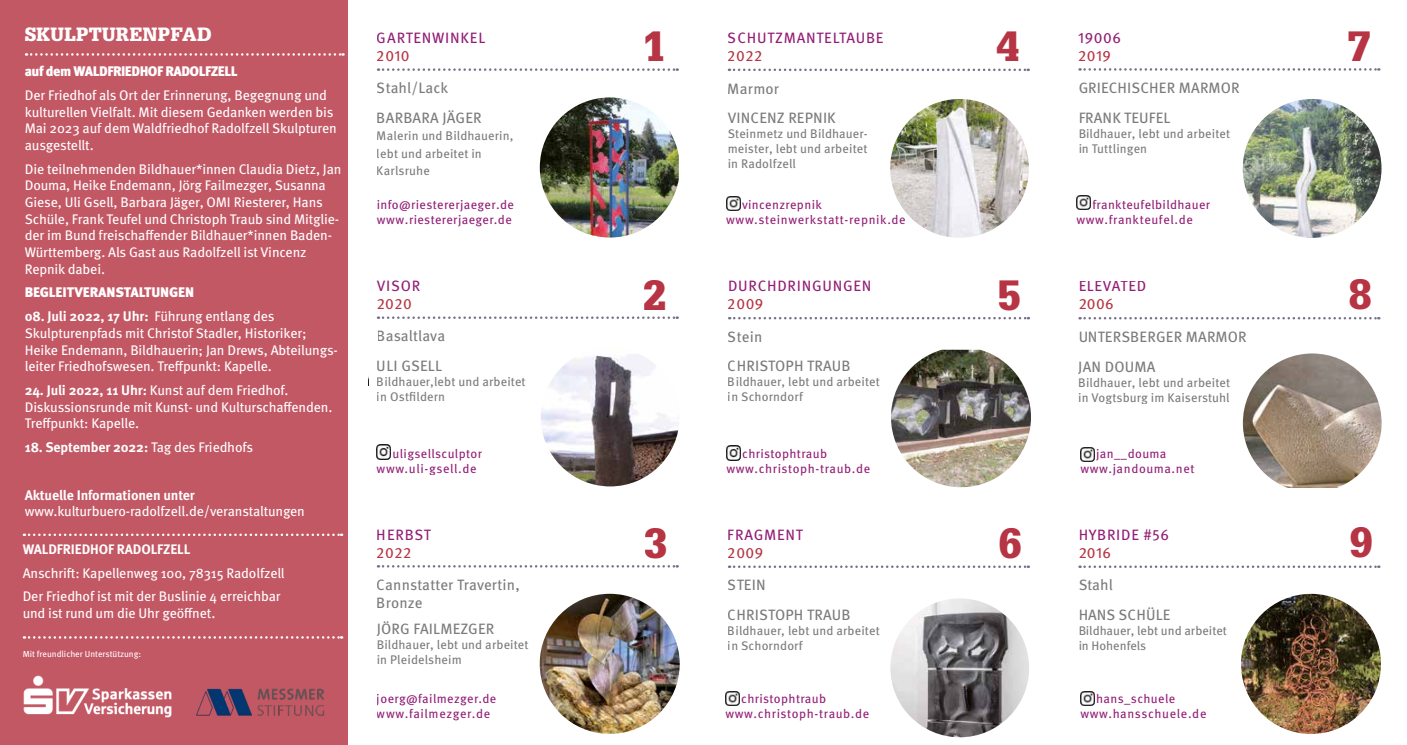
<style>
.page{position:relative;width:1407px;height:745px;background:#fff}
.page>*{position:absolute;margin:0;border:0;box-sizing:border-box;transform-origin:0 0}
.t1{font:900 41.25px "Glypha LT Pro";color:#b63443}
.t2{font:900 18.75px "Glypha LT Pro";letter-spacing:.02em;color:#fff}
.t3{font:15px/18px "Meta OT";letter-spacing:.01em;color:#7c7b7b}
.t4{font:15px "Meta OT";letter-spacing:.05em;color:#921e76}
.t5{font:15px "Meta OT";letter-spacing:.03em;color:#b63443}
.t6{font:13.88px/16.6px "Meta OT";letter-spacing:-.01em;color:#fff}
.t7{font:700 13.88px "Meta OT";letter-spacing:-.01em;color:#fff}
.t8{font:900 13.88px "Meta OT";letter-spacing:-.035em;color:#fff}
.t9{font:900 13.88px "Meta OT";letter-spacing:-.01em;color:#fff}
.t10{font:700 13.75px "Meta OT";letter-spacing:-.01em;color:#fff}
.t11{font:12.5px/15px "Meta OT";letter-spacing:.01em;color:#7c7b7b}
.t12{font:12.5px/15px "Meta OT";letter-spacing:.03em;color:#921e76}
.t13{font:8.75px "Meta OT";color:#fff}
.s1{font-weight:700}
.s2{font-weight:400}
</style>
<div class="page">
<div style="left:0;top:0;width:347px;height:744px;background:#c35865"></div>
<svg style="left:24px;top:636px;width:318px;height:2px"></svg>
<svg style="left:24px;top:533px;width:318px;height:2px"></svg>
<svg style="left:729px;top:68px;width:300px;height:3px"></svg>
<svg style="left:378px;top:68px;width:300px;height:3px"></svg>
<svg style="left:378px;top:316px;width:300px;height:3px"></svg>
<svg style="left:378px;top:565px;width:300px;height:2px"></svg>
<svg style="left:729px;top:565px;width:300px;height:2px"></svg>
<svg style="left:729px;top:317px;width:300px;height:2px"></svg>
<svg style="left:1079px;top:68px;width:300px;height:3px"></svg>
<svg style="left:1079px;top:565px;width:300px;height:2px"></svg>
<svg style="left:1079px;top:317px;width:300px;height:2px"></svg>
<img style="left:540px;top:97px;width:139px;height:140px">
<img style="left:540px;top:593px;width:140px;height:140px;border-radius:70px">
<img style="left:1241px;top:593px;width:140px;height:140px;border-radius:70px">
<img style="left:891px;top:349px;width:140px;height:138px">
<img style="left:541px;top:347px;width:138px;height:139px;border-radius:69px">
<img style="left:1243px;top:99px;width:138px;height:139px;border-radius:69px">
<img style="left:1243px;top:353px;width:138px;height:134px">
<img style="left:890px;top:99px;width:139px;height:139px;border-radius:69px">
<img style="left:890px;top:598px;width:139px;height:138px;border-radius:69px">
<svg style="left:26px;top:53px;width:317px;height:3px"></svg>
<img style="left:726px;top:197px;width:14px;height:14px">
<img style="left:1076px;top:195px;width:14px;height:14px">
<img style="left:376px;top:444px;width:15px;height:15px">
<img style="left:726px;top:445px;width:14px;height:14px">
<img style="left:1080px;top:447px;width:14px;height:14px">
<img style="left:725px;top:691px;width:14px;height:14px">
<img style="left:1080px;top:691px;width:14px;height:13px">
<img style="left:23px;top:675px;width:149px;height:43px">
<img style="left:196px;top:688px;width:128px;height:28px">
<h2 class="t2" style="left:25px;top:23px;width:188px">SKULPTURENPFAD</h2>
<p class="t8" style="left:25px;top:63px;width:214px">auf dem WALDFRIEDHOF RADOLFZELL</p>
<p class="t6" style="left:25px;top:87px;width:313px">Der Friedhof als Ort der Erinnerung, Begegnung und kulturellen Vielfalt. Mit diesem Gedanken werden bis Mai 2023 auf dem Waldfriedhof Radolfzell Skulpturen ausgestellt.</p>
<p class="t6" style="left:25px;top:161px;width:318px">Die teilnehmenden Bildhauer*innen Claudia Dietz, Jan Douma, Heike Endemann, Jörg Failmezger, Susanna Giese, Uli Gsell, Barbara Jäger, OMI Riesterer, Hans Schüle, Frank Teufel und Christoph Traub sind Mitglie&shy;der im Bund freischaffender Bildhauer*innen Baden-Württemberg. Als Gast aus Radolfzell ist Vincenz Repnik dabei.</p>
<p class="t9" style="left:25px;top:284px;width:171px">BEGLEITVERANSTALTUNGEN</p>
<p class="t6" style="left:25px;top:308px;width:315px"><span class="s1">08. Juli 2022, 17 Uhr:</span> Führung entlang des Skulpturenpfads mit Christof Stadler, Historiker; Heike Endemann, Bildhauerin; Jan Drews, Abteilungs&shy;leiter Friedhofswesen. Treffpunkt: Kapelle.</p>
<p class="t6" style="left:25px;top:382px;width:309px"><span class="s1">24. Juli 2022, 11 Uhr:</span> Kunst auf dem Friedhof.<br>Diskussionsrunde mit Kunst- und Kulturschaffenden.<br>Treffpunkt: Kapelle.</p>
<p class="t7" style="left:25px;top:438px;width:230px">18. September 2022: <span class="s2">Tag des Friedhofs</span></p>
<p class="t7" style="left:25px;top:485px;width:172px">Aktuelle Informationen unter</p>
<p class="t6" style="left:25px;top:503px;width:282px">www.kulturbuero-radolfzell.de/veranstaltungen</p>
<p class="t10" style="left:23px;top:540px;width:169px">WALDFRIEDHOF RADOLFZELL</p>
<p class="t6" style="left:23px;top:560px;width:263px;line-height:23.8px">Anschrift: Kapellenweg 100, 78315 Radolfzell<br>Der Friedhof ist mit der Buslinie 4 erreichbar</p>
<p class="t6" style="left:23px;top:604px;width:194px">und ist rund um die Uhr geöffnet.</p>
<p class="t13" style="left:23px;top:648px;width:120px">Mit freundlicher Unterstützung:</p>
<p class="t4" style="left:377px;top:28px;width:110px">GARTENWINKEL</p>
<p class="t5" style="left:377px;top:46px;width:34px">2010</p>
<h1 class="t1" style="left:642px;top:21px;width:24px">1</h1>
<p class="t4" style="left:728px;top:29px;width:157px">SCHUTZMANTELTAUBE</p>
<p class="t5" style="left:728px;top:47px;width:36px">2022</p>
<p class="t3" style="left:377px;top:79px;width:73px">Stahl/Lack</p>
<p class="t3" style="left:728px;top:79px;width:53px">Marmor</p>
<p class="t3" style="left:377px;top:109px;width:106px">BARBARA JÄGER</p>
<p class="t11" style="left:377px;top:127px;width:138px;line-height:17.5px">Malerin und Bildhauerin, lebt und arbeitet in<br>Karlsruhe</p>
<p class="t3" style="left:728px;top:109px;width:110px">VINCENZ REPNIK</p>
<p class="t11" style="left:728px;top:126px;width:142px;text-align:justify">Steinmetz und Bildhauer&shy;meister, lebt und arbeitet in Radolfzell</p>
<h1 class="t1" style="left:996px;top:21px;width:24px">4</h1>
<p class="t4" style="left:1078px;top:28px;width:44px">19006</p>
<p class="t5" style="left:1078px;top:46px;width:34px">2019</p>
<p class="t3" style="left:1078px;top:79px;width:163px">GRIECHISCHER MARMOR</p>
<p class="t3" style="left:1078px;top:109px;width:94px">FRANK TEUFEL</p>
<p class="t11" style="left:1078px;top:126px;width:153px">Bildhauer, lebt und arbeitet in Tuttlingen</p>
<p class="t12" style="left:377px;top:197px;width:139px">info@riestererjaeger.de www.riestererjaeger.de</p>
<p class="t12" style="left:726px;top:197px;width:181px;text-indent:16px">vincenzrepnik www.steinwerkstatt-repnik.de</p>
<p class="t12" style="left:1076px;top:197px;width:135px;text-indent:16px">frankteufelbildhauer www.frankteufel.de</p>
<p class="t4" style="left:377px;top:276px;width:45px">VISOR</p>
<p class="t5" style="left:377px;top:294px;width:37px">2020</p>
<p class="t3" style="left:377px;top:327px;width:70px">Basaltlava</p>
<p class="t3" style="left:377px;top:357px;width:67px">ULI GSELL</p>
<p class="t11" style="left:377px;top:374px;width:151px">Bildhauer,lebt und arbeitet in Ostfildern</p>
<h1 class="t1" style="left:644px;top:269px;width:24px">2</h1>
<p class="t4" style="left:728px;top:277px;width:145px">DURCHDRINGUNGEN</p>
<p class="t5" style="left:728px;top:295px;width:37px">2009</p>
<p class="t3" style="left:728px;top:327px;width:36px">Stein</p>
<p class="t3" style="left:728px;top:357px;width:124px">CHRISTOPH TRAUB</p>
<p class="t11" style="left:728px;top:374px;width:153px">Bildhauer, lebt und arbeitet in Schorndorf</p>
<h1 class="t1" style="left:997px;top:269px;width:24px">5</h1>
<p class="t4" style="left:1078px;top:277px;width:69px">ELEVATED</p>
<p class="t5" style="left:1078px;top:295px;width:37px">2006</p>
<p class="t3" style="left:1078px;top:328px;width:170px">UNTERSBERGER MARMOR</p>
<p class="t3" style="left:1078px;top:357px;width:79px">JAN DOUMA</p>
<p class="t11" style="left:1078px;top:374px;width:153px">Bildhauer, lebt und arbeitet in Vogtsburg im Kaiserstuhl</p>
<p class="t12" style="left:377px;top:445px;width:107px;text-indent:16px">uligsellsculptor www.uli-gsell.de</p>
<p class="t12" style="left:726px;top:445px;width:145px;text-indent:16px">christophtraub www.christoph-traub.de</p>
<p class="t12" style="left:1080px;top:445px;width:116px;text-indent:16px">jan__douma www.jandouma.net</p>
<p class="t4" style="left:377px;top:525px;width:56px">HERBST</p>
<p class="t5" style="left:377px;top:543px;width:36px">2022</p>
<p class="t3" style="left:377px;top:575px;width:145px">Cannstatter Travertin,<br>Bronze</p>
<p class="t3" style="left:377px;top:619px;width:119px">JÖRG FAILMEZGER</p>
<p class="t11" style="left:377px;top:636px;width:153px">Bildhauer, lebt und arbeitet in Pleidelsheim</p>
<h1 class="t1" style="left:645px;top:517px;width:24px">3</h1>
<h1 class="t1" style="left:998px;top:517px;width:24px">6</h1>
<p class="t4" style="left:728px;top:525px;width:77px">FRAGMENT</p>
<p class="t5" style="left:728px;top:543px;width:37px">2009</p>
<p class="t3" style="left:728px;top:576px;width:39px">STEIN</p>
<p class="t3" style="left:728px;top:605px;width:124px">CHRISTOPH TRAUB</p>
<p class="t11" style="left:728px;top:623px;width:153px">Bildhauer, lebt und arbeitet in Schorndorf</p>
<p class="t4" style="left:1078px;top:525px;width:92px">HYBRIDE #56</p>
<p class="t5" style="left:1078px;top:543px;width:34px">2016</p>
<p class="t3" style="left:1078px;top:576px;width:36px">Stahl</p>
<p class="t3" style="left:1078px;top:605px;width:94px">HANS SCHÜLE</p>
<p class="t11" style="left:1078px;top:623px;width:150px">Bildhauer, lebt und arbeitet in Hohenfels</p>
<p class="t12" style="left:377px;top:690px;width:121px">joerg@failmezger.de www.failmezger.de</p>
<p class="t12" style="left:725px;top:690px;width:145px;text-indent:16px">christophtraub www.christoph-traub.de</p>
<p class="t12" style="left:1080px;top:690px;width:128px;text-indent:16px">hans_schuele www.hansschuele.de</p>
<h1 class="t1" style="left:1347px;top:21px;width:24px">7</h1>
<h1 class="t1" style="left:1348px;top:269px;width:24px">8</h1>
<h1 class="t1" style="left:1349px;top:517px;width:24px">9</h1>
</div>
